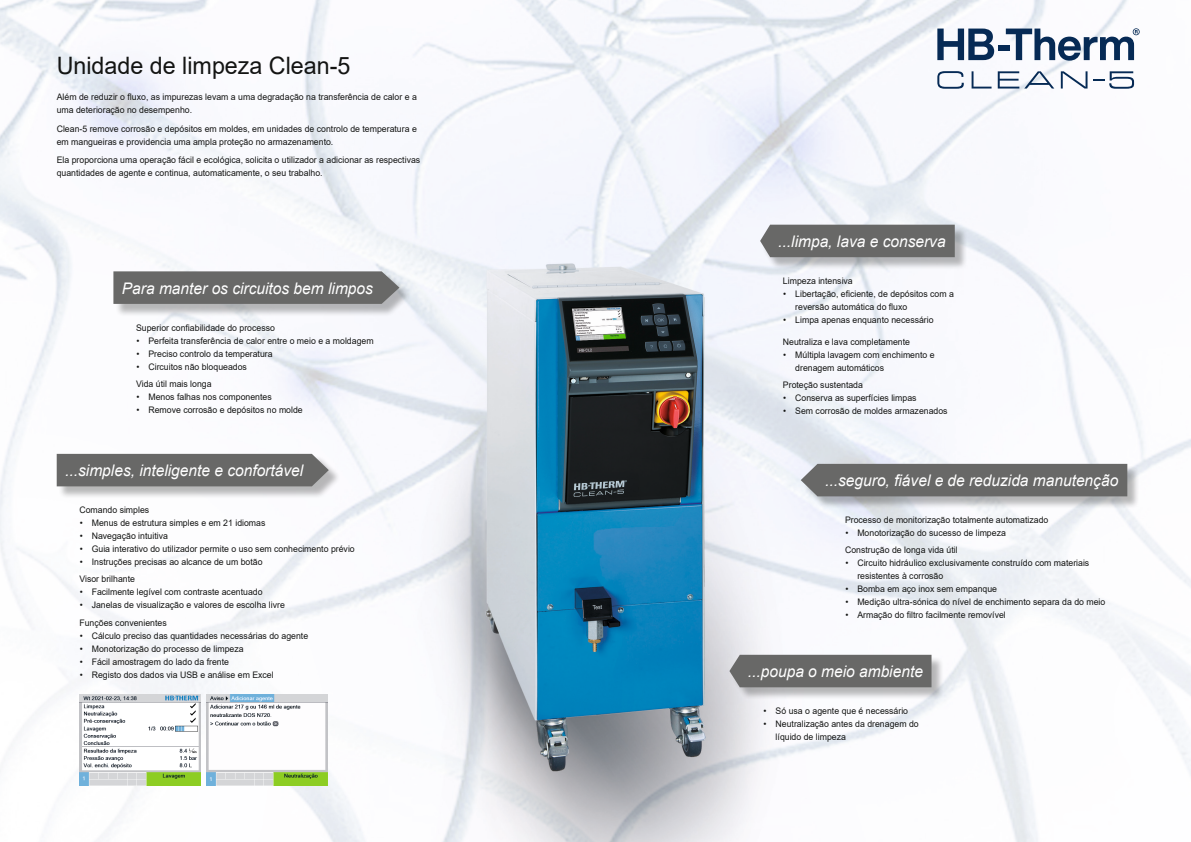
<style>
.page{position:relative;width:1191px;height:842px;background:#fff}
.page>*{position:absolute;margin:0;border:0;box-sizing:border-box;transform-origin:0 0}
.t1{font:24px "Arial";color:#131413}
.t2{font:italic 16px "Arial";color:#fff}
.t3{font:9px/13px "Arial";color:#131413}
</style>
<div class="page">
<img style="left:0;top:0;width:1191px;height:842px">
<img style="left:79px;top:694px;width:122px;height:91px">
<img style="left:206px;top:694px;width:121px;height:91px">
<svg style="left:937px;top:71px;width:26px;height:18px"></svg>
<svg style="left:971px;top:71px;width:20px;height:18px"></svg>
<svg style="left:997px;top:71px;width:57px;height:18px"></svg>
<svg style="left:1060px;top:71px;width:27px;height:18px"></svg>
<svg style="left:1093px;top:71px;width:41px;height:18px"></svg>
<svg style="left:937px;top:29px;width:57px;height:31px"></svg>
<svg style="left:1005px;top:28px;width:134px;height:33px"></svg>
<div style="left:998px;top:45px;width:11px;height:6px;background:#062a55"></div>
<div style="left:803px;top:465px;width:337px;height:44px;background:#131413;opacity:.3"></div>
<div style="left:800px;top:464px;width:327px;height:32px;background:#686867"></div>
<div style="left:762px;top:226px;width:205px;height:44px;background:#131413;opacity:.3"></div>
<div style="left:760px;top:225px;width:194px;height:32px;background:#686867"></div>
<div style="left:731px;top:656px;width:213px;height:44px;background:#131413;opacity:.3"></div>
<div style="left:729px;top:655px;width:202px;height:32px;background:#686867"></div>
<div style="left:115px;top:273px;width:296px;height:44px;background:#131413;opacity:.3"></div>
<div style="left:113px;top:271px;width:286px;height:33px;background:#686867"></div>
<div style="left:58px;top:455px;width:283px;height:44px;background:#131413;opacity:.3"></div>
<div style="left:57px;top:454px;width:272px;height:32px;background:#686867"></div>
<h1 class="t1" style="left:57px;top:49px;width:295px">Unidade de limpeza Clean-5</h1>
<p class="t3" style="left:57px;top:90px;width:362px">Além de reduzir o fluxo, as impurezas levam a uma degradação na transferência de calor e a uma deterioração no desempenho.</p>
<p class="t3" style="left:57px;top:122px;width:362px">Clean-5 remove corrosão e depósitos em moldes, em unidades de controlo de temperatura e em mangueiras e providencia uma ampla proteção no armazenamento.</p>
<p class="t3" style="left:57px;top:154px;width:365px">Ela proporciona uma operação fácil e ecológica, solicita o utilizador a adicionar as respectivas quantidades de agente e continua, automaticamente, o seu trabalho.</p>
<h2 class="t2" style="left:122px;top:278px;width:252px">Para manter os circuitos bem limpos</h2>
<p class="t3" style="left:136px;top:321px;width:140px">Superior confiabilidade do processo</p>
<p class="t3" style="left:136px;top:334px;width:239px">• Perfeita transferência de calor entre o meio e a moldagem</p>
<p class="t3" style="left:136px;top:347px;width:138px">• Preciso controlo da temperatura</p>
<p class="t3" style="left:136px;top:358px;width:112px;line-height:17.3px">• Circuitos não bloqueados<br>Vida útil mais longa</p>
<p class="t3" style="left:136px;top:390px;width:137px">• Menos falhas nos componentes</p>
<p class="t3" style="left:136px;top:403px;width:168px">• Remove corrosão e depósitos no molde</p>
<h2 class="t2" style="left:65px;top:460px;width:239px">...simples, inteligente e confortável</h2>
<p class="t3" style="left:79px;top:503px;width:71px">Comando simples</p>
<p class="t3" style="left:80px;top:516px;width:187px">• Menus de estrutura simples e em 21 idiomas</p>
<p class="t3" style="left:80px;top:529px;width:90px">• Navegação intuitiva</p>
<p class="t3" style="left:80px;top:542px;width:276px">• Guia interativo do utilizador permite o uso sem conhecimento prévio</p>
<p class="t3" style="left:79px;top:553px;width:185px;line-height:17.3px">• Instruções precisas ao alcance de um botão<br>Visor brilhante</p>
<p class="t3" style="left:80px;top:585px;width:184px">• Facilmente legível com contraste acentuado</p>
<p class="t3" style="left:79px;top:596px;width:207px;line-height:17.3px">• Janelas de visualização e valores de escolha livre<br>Funções convenientes</p>
<p class="t3" style="left:80px;top:629px;width:230px">• Cálculo preciso das quantidades necessárias do agente</p>
<p class="t3" style="left:80px;top:642px;width:165px">• Monotorização do processo de limpeza</p>
<p class="t3" style="left:80px;top:655px;width:151px">• Fácil amostragem do lado da frente</p>
<p class="t3" style="left:80px;top:668px;width:195px">• Registo dos dados via USB e análise em Excel</p>
<h2 class="t2" style="left:778px;top:231px;width:169px">...limpa, lava e conserva</h2>
<p class="t3" style="left:783px;top:274px;width:71px">Limpeza intensiva</p>
<p class="t3" style="left:795px;top:287px;width:160px;text-indent:-12px">• Libertação, eficiente, de depósitos com a reversão automática do fluxo</p>
<p class="t3" style="left:783px;top:313px;width:152px">• Limpa apenas enquanto necessário</p>
<p class="t3" style="left:783px;top:335px;width:129px">Neutraliza e lava completamente</p>
<p class="t3" style="left:795px;top:348px;width:141px;text-indent:-12px">• Múltipla lavagem com enchimento e drenagem automáticos</p>
<p class="t3" style="left:783px;top:378px;width:82px">Proteção sustentada</p>
<p class="t3" style="left:783px;top:391px;width:135px">• Conserva as superfícies limpas</p>
<p class="t3" style="left:783px;top:404px;width:166px">• Sem corrosão de moldes armazenados</p>
<h2 class="t2" style="left:825px;top:470px;width:294px">...seguro, fiável e de reduzida manutenção</h2>
<p class="t3" style="left:845px;top:513px;width:205px">Processo de monitorização totalmente automatizado</p>
<p class="t3" style="left:845px;top:524px;width:162px;line-height:17.3px">• Monotorização do sucesso de limpeza<br>Construção de longa vida útil</p>
<p class="t3" style="left:857px;top:556px;width:233px;text-indent:-12px">• Circuito hidráulico exclusivamente construído com materiais resistentes à corrosão</p>
<p class="t3" style="left:845px;top:582px;width:153px">• Bomba em aço inox sem empanque</p>
<p class="t3" style="left:845px;top:595px;width:261px">• Medição ultra-sónica do nível de enchimento separa da do meio</p>
<p class="t3" style="left:845px;top:608px;width:162px">• Armação do filtro facilmente removível</p>
<h2 class="t2" style="left:748px;top:661px;width:176px">...poupa o meio ambiente</h2>
<p class="t3" style="left:763px;top:704px;width:146px">• Só usa o agente que é necessário</p>
<p class="t3" style="left:775px;top:717px;width:145px;text-indent:-12px">• Neutralização antes da drenagem do líquido de limpeza</p>
</div>
